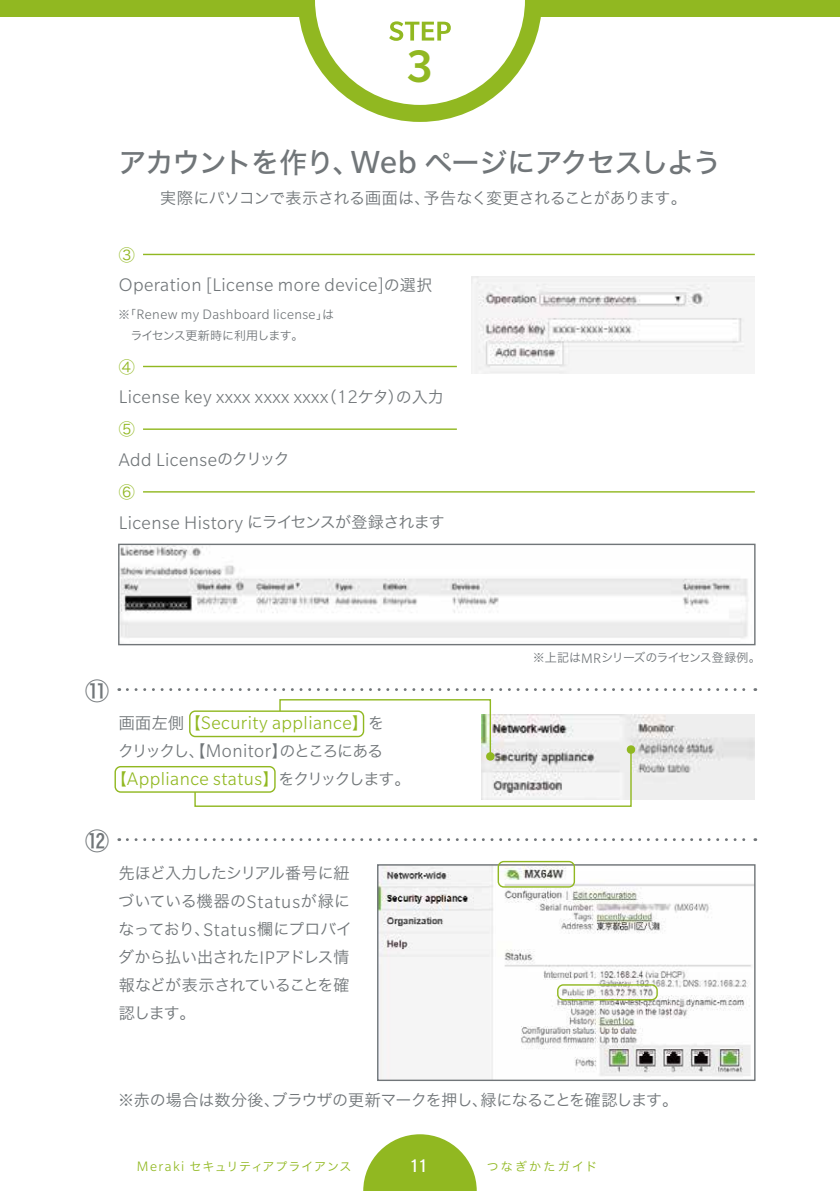
<style>
.page{position:relative;width:840px;height:1191px;background:#fff}
.page>*{position:absolute;margin:0;border:0;box-sizing:border-box;transform-origin:0 0}
.t1{font:500 49.6px "Slate Pro";color:#91b821}
.t2{font:28px "Hira Kaku Std W5";letter-spacing:-.045em;color:#717679}
.t3{font:24px "Hira Kaku Std W5";color:#717679}
.t4{font:300 19.8px "Slate Pro";letter-spacing:.025em;color:#717679}
.t5{font:300 19.8px "Slate Pro";letter-spacing:.025em;color:#91b821}
.t6{font:19.8px "Slate Pro";color:#fff}
.t7{font:16px/28px "Hira Kaku Std W3";letter-spacing:-.04em;color:#717679}
.t8{font:16px "Hira Kaku Std W3";letter-spacing:-.115em;color:#717679}
.t9{font:16px "Hira Kaku Std W3";color:#91b821}
.t10{font:300 14.8px "Slate Pro";letter-spacing:.025em;color:#717679}
.t11{font:12px "Hira Kaku Std W3";letter-spacing:-.06em;color:#717679}
.t12{font:12px "Hira Kaku Std W3";letter-spacing:.05em;color:#91b821}
.t13{font:12px "Hira Kaku Std W3";letter-spacing:.175em;color:#91b821}
.s1{font-family:"Slate Pro";font-size:34.8px}
.s2{font-family:"Hira Kaku Std W3";font-weight:400;font-size:16px}
.s3{font-family:"Hira Kaku Std W3";font-weight:400;font-size:12px}
.s4{font-family:"Hira Kaku Std W3";font-weight:400;font-size:16px;color:#717679}
.s5{font-family:"Slate Pro";font-weight:300;font-size:19.8px}
.s6{font-family:"Slate Pro";font-weight:300;font-size:14.8px}
</style>
<div class="page">
<svg style="left:127px;top:688px;width:628px;height:3px"></svg>
<svg style="left:127px;top:838px;width:628px;height:3px"></svg>
<img style="left:635px;top:715px;width:119px;height:84px">
<div style="left:114px;top:766px;width:161px;height:26px;border:1px solid #91b821;border-radius:6px"></div>
<svg style="left:193px;top:699px;width:442px;height:108px"></svg>
<img style="left:379px;top:866px;width:374px;height:213px">
<div style="left:377px;top:864px;width:378px;height:217px;border:1px solid #717679"></div>
<div style="left:497px;top:861px;width:77px;height:26px;border:1px solid #91b821;border-radius:6px"></div>
<div style="left:556px;top:984px;width:101px;height:16px;border:1px solid #91b821;border-radius:6px"></div>
<hr style="left:143px;top:254px;width:611px;height:1px;background:#91b821">
<hr style="left:143px;top:366px;width:313px;height:1px;background:#91b821">
<hr style="left:143px;top:428px;width:313px;height:2px;background:#91b821">
<hr style="left:143px;top:491px;width:611px;height:1px;background:#91b821">
<img style="left:471px;top:276px;width:283px;height:98px">
<img style="left:120px;top:545px;width:633px;height:93px">
<div style="left:118px;top:543px;width:637px;height:102px;border:1px solid #717679"></div>
<svg style="left:363px;top:1134px;width:113px;height:57px"></svg>
<div style="left:0;top:0;width:839px;height:17px;background:#91b821"></div>
<svg style="left:299px;top:0;width:242px;height:122px"></svg>
<h1 class="t1" style="left:406px;top:39px;width:29px">3</h1>
<h2 class="t2" style="left:118px;top:141px;width:603px">アカウントを作り、<span class="s1">Web</span> ページにアクセスしよう</h2>
<p class="t7" style="left:160px;top:184px;width:528px">実際にパソコンで表示される画面は、予告なく変更されることがあります。</p>
<p class="t9" style="left:119px;top:242px;width:17px">③</p>
<p class="t4" style="left:119px;top:275px;width:315px">Operation [License more device]<span class="s2">の選択</span></p>
<p class="t10" style="left:118px;top:307px;width:217px"><span class="s3">※「</span>Renew my Dashboard license<span class="s3">」は</span></p>
<p class="t11" style="left:119px;top:326px;width:186px">　ライセンス更新時に利用します。</p>
<p class="t9" style="left:119px;top:354px;width:17px">④</p>
<p class="t4" style="left:119px;top:387px;width:326px">License key xxxx xxxx xxxx<span class="s2">（</span>12<span class="s2">ケタ）の入力</span></p>
<p class="t9" style="left:119px;top:417px;width:17px">⑤</p>
<p class="t4" style="left:119px;top:449px;width:172px">Add License<span class="s2">のクリック</span></p>
<p class="t9" style="left:119px;top:480px;width:17px">⑥</p>
<p class="t4" style="left:119px;top:512px;width:327px">License History <span class="s2">にライセンスが登録されます</span></p>
<h3 class="t3" style="left:85px;top:672px;width:25px">⑪</h3>
<p class="t5" style="left:119px;top:713px;width:267px"><span class="s4">画面左側</span><span class="s2">【</span>Security appliance<span class="s2">】</span><span class="s4">を</span></p>
<p class="t8" style="left:118px;top:739px;width:267px">クリックし、【<span class="s5">Monitor</span>】のところにある</p>
<p class="t5" style="left:111px;top:769px;width:301px"><span class="s2">【</span>Appliance status<span class="s2">】</span><span class="s4">をクリックします。</span></p>
<h3 class="t3" style="left:85px;top:822px;width:25px">⑫</h3>
<p class="t7" style="left:118px;top:858px;width:235px">先ほど入力したシリアル番号に紐づいている機器の<span class="s5">Status</span>が緑になっており、<span class="s5">Status</span>欄にプロバイダから払い出された<span class="s5">IP</span>アドレス情報などが表示されていることを確認します。</p>
<p class="t11" style="left:532px;top:648px;width:229px">※上記は<span class="s6">MR</span>シリーズのライセンス登録例。</p>
<p class="t7" style="left:118px;top:1085px;width:561px">※赤の場合は数分後、ブラウザの更新マークを押し、緑になることを確認します。</p>
<p class="t12" style="left:137px;top:1157px;width:216px"><span class="s6">Meraki</span> セキュリティアプライアンス</p>
<p class="t6" style="left:409px;top:1155px;width:20px">11</p>
<p class="t13" style="left:486px;top:1157px;width:112px">つなぎかたガイド</p>
</div>
